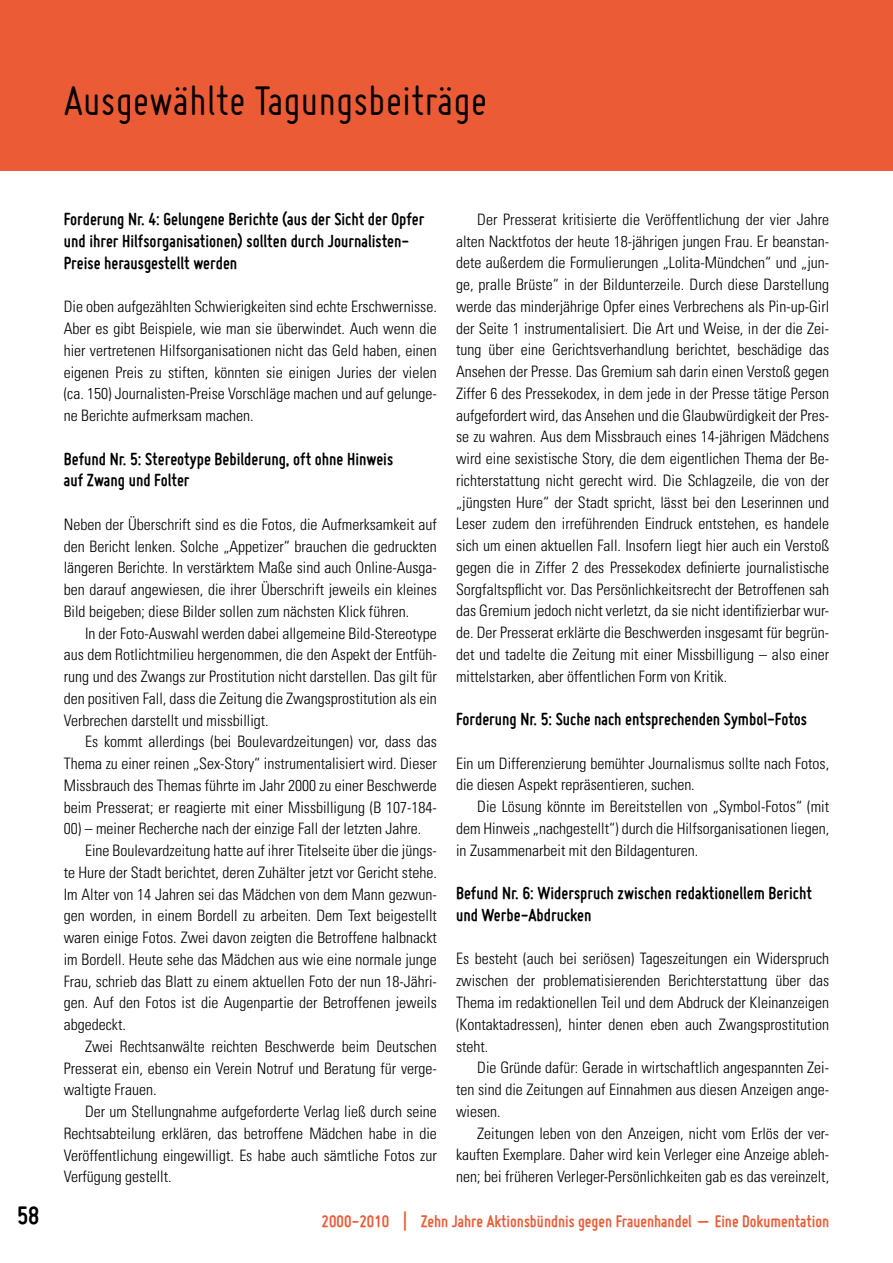
<style>
.page{position:relative;width:893px;height:1263px;background:#fff}
.page>*{position:absolute;margin:0;border:0;box-sizing:border-box;transform-origin:0 0}
.t1{font:45px "Miso";color:#000}
.t2{font:700 27px "Miso";color:#000}
.t3{font:700 18.75px/21.8px "Miso";color:#000}
.t4{font:700 18px "Miso";color:#eb5b36}
.t5{font:300 condensed 15.75px/21.8px "Univers";color:#000;text-align:justify}
</style>
<div class="page">
<div style="left:0;top:0;width:893px;height:170px;background:#eb5b36"></div>
<h1 class="t1" style="left:64px;top:75px;width:425px">Ausgewählte Tagungsbeiträge</h1>
<p class="t3" style="left:64px;top:208px;width:362px">Forderung Nr. 4: Gelungene Berichte (aus der Sicht der Opfer und ihrer Hilfsorganisationen) sollten durch Journalisten-<br>Preise herausgestellt werden</p>
<p class="t5" style="left:64px;top:296px;width:375px">Die oben aufgezählten Schwierigkeiten sind echte Erschwernisse.<br>Aber es gibt Beispiele, wie man sie überwindet. Auch wenn die hier vertretenen Hilfsorganisationen nicht das Geld haben, einen eigenen Preis zu stiften, könnten sie einigen Juries der vielen (ca. 150) Journalisten-Preise Vorschläge machen und auf gelunge&shy;ne Berichte aufmerksam machen.</p>
<p class="t3" style="left:64px;top:447px;width:331px">Befund Nr. 5: Stereotype Bebilderung, oft ohne Hinweis auf Zwang und Folter</p>
<p class="t5" style="left:64px;top:513px;width:375px">Neben der Überschrift sind es die Fotos, die Aufmerksamkeit auf den Bericht lenken. Solche „Appetizer“ brauchen die gedruckten längeren Berichte. In verstärktem Maße sind auch Online-Ausga&shy;ben darauf angewiesen, die ihrer Überschrift jeweils ein kleines Bild beigeben; diese Bilder sollen zum nächsten Klick führen.</p>
<p class="t5" style="left:64px;top:622px;width:375px;text-indent:21px">In der Foto-Auswahl werden dabei allgemeine Bild-Stereotype aus dem Rotlichtmilieu hergenommen, die den Aspekt der Entfüh&shy;rung und des Zwangs zur Prostitution nicht darstellen. Das gilt für den positiven Fall, dass die Zeitung die Zwangsprostitution als ein Verbrechen darstellt und missbilligt.</p>
<p class="t5" style="left:64px;top:731px;width:375px;text-indent:21px">Es kommt allerdings (bei Boulevardzeitungen) vor, dass das Thema zu einer reinen „Sex-Story“ instrumentalisiert wird. Dieser Missbrauch des Themas führte im Jahr 2000 zu einer Beschwerde beim Presserat; er reagierte mit einer Missbilligung (B 107-184-</p>
<p class="t5" style="left:64px;top:818px;width:359px">00) – meiner Recherche nach der einzige Fall der letzten Jahre.</p>
<p class="t5" style="left:85px;top:839px;width:353px">Eine Boulevardzeitung hatte auf ihrer Titelseite über die jüngs-</p>
<p class="t5" style="left:64px;top:861px;width:375px">te Hure der Stadt berichtet, deren Zuhälter jetzt vor Gericht stehe.</p>
<p class="t5" style="left:64px;top:883px;width:375px">Im Alter von 14 Jahren sei das Mädchen von dem Mann gezwun-</p>
<p class="t5" style="left:64px;top:905px;width:375px">gen worden, in einem Bordell zu arbeiten. Dem Text beigestellt</p>
<p class="t5" style="left:64px;top:926px;width:375px">waren einige Fotos. Zwei davon zeigten die Betroffene halbnackt</p>
<p class="t5" style="left:64px;top:948px;width:375px">im Bordell. Heute sehe das Mädchen aus wie eine normale junge</p>
<p class="t5" style="left:64px;top:970px;width:375px">Frau, schrieb das Blatt zu einem aktuellen Foto der nun 18-Jähri-</p>
<p class="t5" style="left:64px;top:992px;width:375px">gen. Auf den Fotos ist die Augenpartie der Betroffenen jeweils</p>
<p class="t5" style="left:64px;top:1013px;width:64px">abgedeckt.</p>
<p class="t5" style="left:85px;top:1035px;width:353px">Zwei Rechtsanwälte reichten Beschwerde beim Deutschen</p>
<p class="t5" style="left:64px;top:1057px;width:375px">Presserat ein, ebenso ein Verein Notruf und Beratung für verge-</p>
<p class="t5" style="left:64px;top:1079px;width:94px">waltigte Frauen.</p>
<p class="t5" style="left:85px;top:1100px;width:353px">Der um Stellungnahme aufgeforderte Verlag ließ durch seine</p>
<p class="t5" style="left:64px;top:1122px;width:375px">Rechtsabteilung erklären, das betroffene Mädchen habe in die</p>
<p class="t5" style="left:64px;top:1144px;width:375px">Veröffentlichung eingewilligt. Es habe auch sämtliche Fotos zur</p>
<p class="t5" style="left:64px;top:1166px;width:109px">Verfügung gestellt.</p>
<p class="t5" style="left:456px;top:208px;width:375px;text-indent:21px">Der Presserat kritisierte die Veröffentlichung der vier Jahre alten Nacktfotos der heute 18-jährigen jungen Frau. Er beanstan&shy;dete außerdem die Formulierungen „Lolita-Mündchen“ und „jun&shy;ge, pralle Brüste“ in der Bildunterzeile. Durch diese Darstellung werde das minderjährige Opfer eines Verbrechens als Pin-up-Girl der Seite 1 instrumentalisiert. Die Art und Weise, in der die Zei&shy;tung über eine Gerichtsverhandlung berichtet, beschädige das Ansehen der Presse. Das Gremium sah darin einen Verstoß gegen Ziffer 6 des Pressekodex, in dem jede in der Presse tätige Person aufgefordert wird, das Ansehen und die Glaubwürdigkeit der Pres&shy;se zu wahren. Aus dem Missbrauch eines 14-jährigen Mädchens wird eine sexistische Story, die dem eigentlichen Thema der Be&shy;richterstattung nicht gerecht wird. Die Schlagzeile, die von der „jüngsten Hure“ der Stadt spricht, lässt bei den Leserinnen und Leser zudem den irreführenden Eindruck entstehen, es handele sich um einen aktuellen Fall. Insofern liegt hier auch ein Verstoß gegen die in Ziffer 2 des Pressekodex definierte journalistische Sorgfaltspflicht vor. Das Persönlichkeitsrecht der Betroffenen sah das Gremium jedoch nicht verletzt, da sie nicht identifizierbar wur&shy;de. Der Presserat erklärte die Beschwerden insgesamt für begrün&shy;det und tadelte die Zeitung mit einer Missbilligung – also einer mittelstarken, aber öffentlichen Form von Kritik.</p>
<p class="t3" style="left:456px;top:708px;width:353px">Forderung Nr. 5: Suche nach entsprechenden Symbol-Fotos</p>
<p class="t5" style="left:456px;top:752px;width:375px">Ein um Differenzierung bemühter Journalismus sollte nach Fotos, die diesen Aspekt repräsentieren, suchen.</p>
<p class="t5" style="left:456px;top:795px;width:375px;text-indent:21px">Die Lösung könnte im Bereitstellen von „Symbol-Fotos“ (mit dem Hinweis „nachgestellt“) durch die Hilfsorganisationen liegen, in Zusammenarbeit mit den Bildagenturen.</p>
<p class="t3" style="left:456px;top:882px;width:357px">Befund Nr. 6: Widerspruch zwischen redaktionellem Bericht und Werbe-Abdrucken</p>
<p class="t5" style="left:456px;top:948px;width:375px">Es besteht (auch bei seriösen) Tageszeitungen ein Widerspruch zwischen der problematisierenden Berichterstattung über das Thema im redaktionellen Teil und dem Abdruck der Kleinanzeigen (Kontaktadressen), hinter denen eben auch Zwangsprostitution steht.</p>
<p class="t5" style="left:456px;top:1056px;width:375px;text-indent:21px">Die Gründe dafür: Gerade in wirtschaftlich angespannten Zei&shy;ten sind die Zeitungen auf Einnahmen aus diesen Anzeigen ange&shy;wiesen.</p>
<p class="t5" style="left:456px;top:1122px;width:375px;text-indent:21px">Zeitungen leben von den Anzeigen, nicht vom Erlös der ver&shy;kauften Exemplare. Daher wird kein Verleger eine Anzeige ableh&shy;nen; bei früheren Verleger-Persönlichkeiten gab es das vereinzelt,</p>
<h2 class="t2" style="left:17px;top:1200px;width:24px">58</h2>
<p class="t4" style="left:322px;top:1211px;width:509px">2000-2010 | Zehn Jahre Aktionsbündnis gegen Frauenhandel – Eine Dokumentation</p>
</div>
